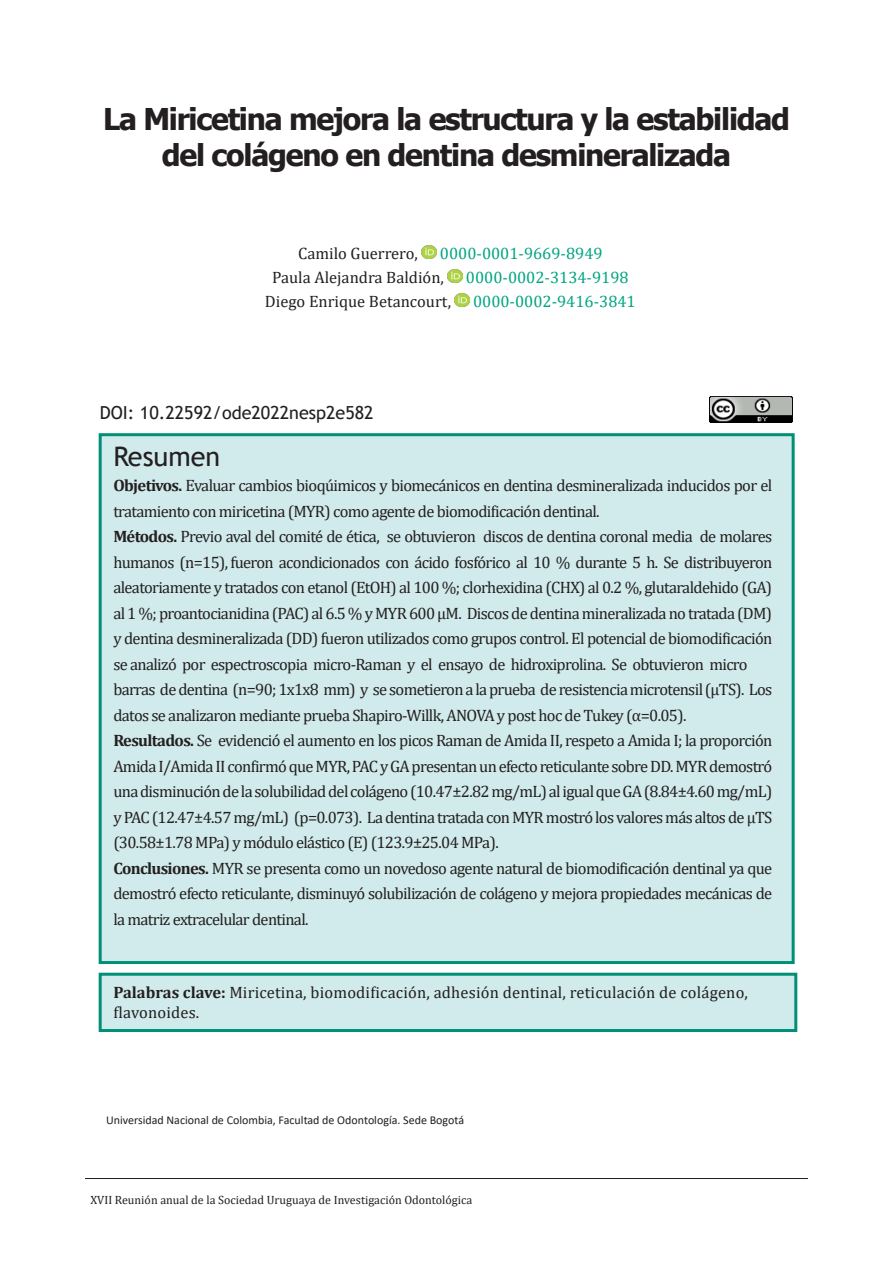
<style>
.page{position:relative;width:893px;height:1263px;background:#fff}
.page>*{position:absolute;margin:0;border:0;box-sizing:border-box;transform-origin:0 0}
.t1{font:700 30px/36px "Tahoma";letter-spacing:-.04em;color:#231f20;text-align:center}
.t2{font:27px "Trebuchet MS";color:#231f20}
.t3{font:18px "Trebuchet MS";color:#231f20}
.t4{font:16.5px/25.5px "Cambria";letter-spacing:-.04em;color:#231f20;text-align:justify}
.t5{font:16.5px/19.8px "Cambria";letter-spacing:.01em;color:#231f20}
.t6{font:16.5px "Cambria";color:#231f20}
.t7{font:16.5px "Cambria";color:#00a481}
.t8{font:12px "Cambria";color:#231f20}
.t9{font:12px "Calibri";color:#231f20}
.s1{font-weight:700}
</style>
<div class="page">
<div style="left:99px;top:973px;width:698px;height:59px;background:#d1eaeb;border:3px solid #009076"></div>
<hr style="left:85px;top:1178px;width:723px;height:1px;background:#231f20">
<img style="left:422px;top:245px;width:14px;height:14px">
<img style="left:448px;top:269px;width:14px;height:14px">
<img style="left:455px;top:293px;width:14px;height:14px">
<img style="left:710px;top:396px;width:83px;height:27px">
<div style="left:99px;top:433px;width:696px;height:531px;background:#d1eaeb;border:3px solid #009076"></div>
<p class="t1" style="left:103px;top:102px;width:689px">La Miricetina mejora la estructura y la estabilidad del colágeno en dentina desmineralizada</p>
<p class="t6" style="left:298px;top:244px;width:121px">Camilo Guerrero,</p>
<p class="t7" style="left:440px;top:244px;width:164px">0000-0001-9669-8949</p>
<p class="t6" style="left:272px;top:268px;width:173px">Paula Alejandra Baldión,</p>
<p class="t7" style="left:466px;top:268px;width:164px">0000-0002-3134-9198</p>
<p class="t6" style="left:265px;top:292px;width:188px">Diego Enrique Betancourt,</p>
<p class="t7" style="left:473px;top:292px;width:164px">0000-0002-9416-3841</p>
<p class="t3" style="left:100px;top:402px;width:275px">DOI: 10.22592/ode2022nesp2e582</p>
<p class="t2" style="left:113px;top:439px;width:108px">Resumen</p>
<p class="t4" style="left:113px;top:473px;width:660px"><span class="s1">Objetivos.</span> Evaluar cambios bioqúimicos y biomecánicos en dentina desmineralizada inducidos por el tratamiento con miricetina (MYR) como agente de biomodificación dentinal.</p>
<p class="t4" style="left:113px;top:524px;width:660px"><span class="s1">Métodos.</span> Previo aval del comité de ética, se obtuvieron discos de dentina coronal media de molares humanos (n=15), fueron acondicionados con ácido fosfórico al 10 % durante 5 h. Se distribuyeron aleatoriamente y tratados con etanol (EtOH) al 100 %; clorhexidina (CHX) al 0.2 %, glutaraldehido (GA) al 1 %; proantocianidina (PAC) al 6.5 % y MYR 600 µM. Discos de dentina mineralizada no tratada (DM) y dentina desmineralizada (DD) fueron utilizados como grupos control. El potencial de biomodificación se analizó por espectroscopia micro-Raman y el ensayo de hidroxiprolina. Se obtuvieron micro</p>
<p class="t4" style="left:113px;top:677px;width:660px">barras de dentina (n=90; 1x1x8 mm) y se sometieron a la prueba de resistencia microtensil (μTS). Los datos se analizaron mediante prueba Shapiro-Willk, ANOVA y post hoc de Tukey (α=0.05).</p>
<p class="t4" style="left:113px;top:728px;width:660px"><span class="s1">Resultados.</span> Se evidenció el aumento en los picos Raman de Amida II, respeto a Amida I; la proporción Amida I/Amida II confirmó que MYR, PAC y GA presentan un efecto reticulante sobre DD. MYR demostró una disminución de la solubilidad del colágeno (10.47±2.82 mg/mL) al igual que GA (8.84±4.60 mg/mL) y PAC (12.47±4.57 mg/mL) (p=0.073). La dentina tratada con MYR mostró los valores más altos de μTS (30.58±1.78 MPa) y módulo elástico (E) (123.9±25.04 MPa).</p>
<p class="t4" style="left:113px;top:855px;width:660px"><span class="s1">Conclusiones.</span> MYR se presenta como un novedoso agente natural de biomodificación dentinal ya que demostró efecto reticulante, disminuyó solubilización de colágeno y mejora propiedades mecánicas de la matriz extracelular dentinal.</p>
<p class="t5" style="left:113px;top:982px;width:636px"><span class="s1">Palabras clave:</span> Miricetina, biomodificación, adhesión dentinal, reticulación de colágeno, flavonoides.</p>
<p class="t9" style="left:106px;top:1112px;width:360px">Universidad Nacional de Colombia, Facultad de Odontología. Sede Bogotá</p>
<p class="t8" style="left:90px;top:1193px;width:383px">XVII Reunión anual de la Sociedad Uruguaya de Investigación Odontológica</p>
</div>
